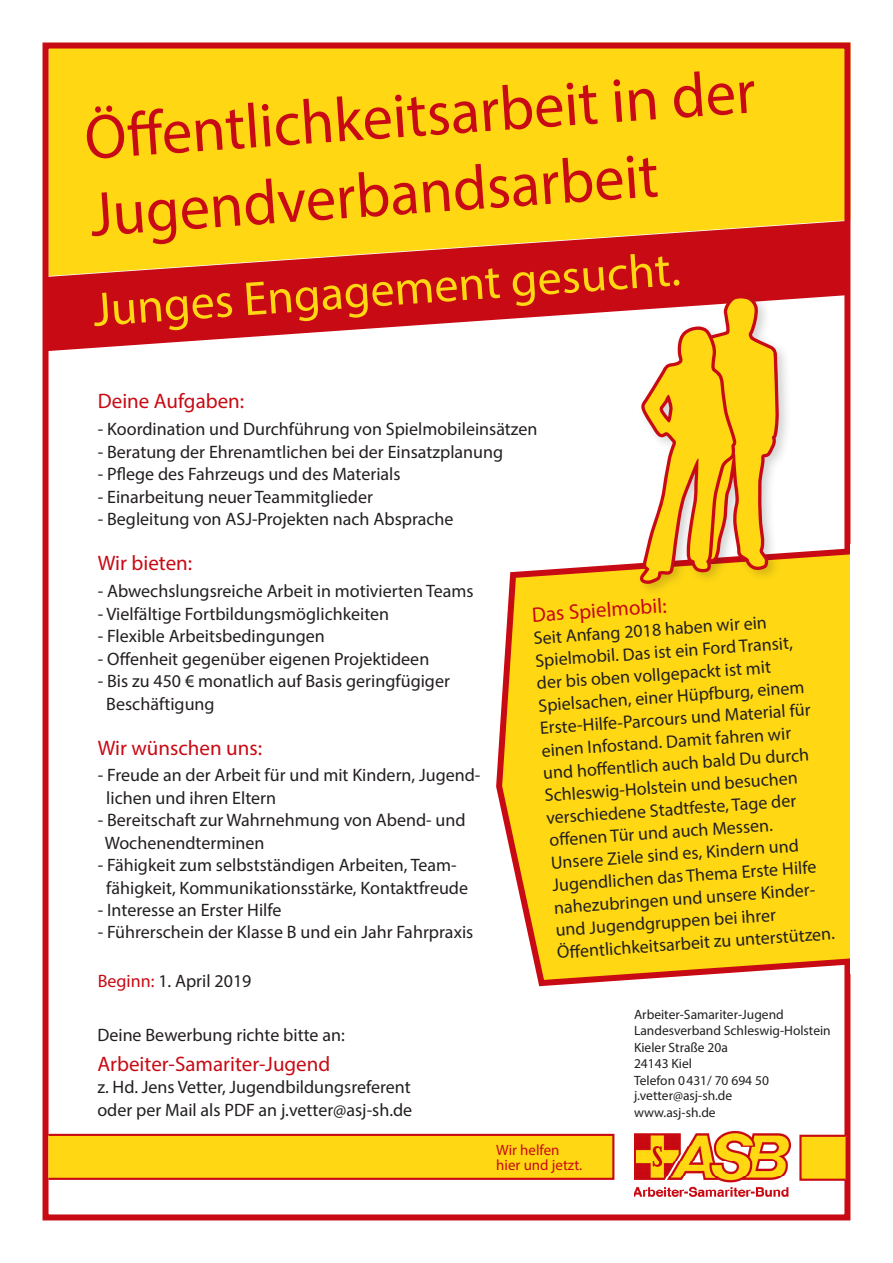
<style>
.page{position:relative;width:893px;height:1263px;background:#fff}
.page>*{position:absolute;margin:0;border:0;box-sizing:border-box;transform-origin:0 0}
.t1{font:63px/76.9px "Myriad Pro";color:#c80a14;scale:.96 1}
.t2{font:48px "Myriad Pro";color:#ffd813}
.t3{font:21px "Myriad Pro";color:#c80a14}
.t4{font:18px/22.5px "Myriad Pro";color:#231f20}
.t5{font:15px "Myriad Pro";color:#c80a14}
.t6{font:13.5px "Myriad Pro";color:#231f20}
.s1{color:#c80a14}
</style>
<div class="page">
<div style="left:48px;top:42px;width:802px;height:179px;background:#ffd813"></div>
<svg style="left:50px;top:221px;width:793px;height:130px;fill:#c80a14"></svg>
<div style="left:43px;top:43px;width:807px;height:1177px;border:6px solid #c80a14"></div>
<svg style="left:496px;top:544px;width:355px;height:445px;background:#fcd328"></svg>
<div style="left:850px;top:544px;width:43px;height:430px;background:#fff"></div>
<div style="left:799px;top:1135px;width:48px;height:46px;background:#ffd813;border:2px solid #c80a14"></div>
<div style="left:47px;top:1134px;width:567px;height:46px;background:#ffd813;border:2px solid #c80a14"></div>
<img style="left:634px;top:1131px;width:156px;height:66px">
<div style="left:635px;top:290px;width:157px;height:307px;background:#231f20;opacity:.2"></div>
<svg style="left:639px;top:295px;width:140px;height:289px"></svg>
<p class="t1" style="left:82px;top:99px;width:702px;rotate:-4deg">Öff entlichkeitsarbeit in der<br>Jugendverbandsarbeit</p>
<p class="t2" style="left:91px;top:280px;width:590px;rotate:-4deg">Junges Engagement gesucht.</p>
<p class="t3" style="left:98px;top:388px;width:148px">Deine Aufgaben:</p>
<p class="t4" style="left:98px;top:418px;width:441px">- Koordination und Durchführung von Spielmobileinsätzen</p>
<p class="t4" style="left:98px;top:440px;width:407px">- Beratung der Ehrenamtlichen bei der Einsatzplanung</p>
<p class="t4" style="left:98px;top:463px;width:304px">- Pflege des Fahrzeugs und des Materials</p>
<p class="t4" style="left:98px;top:485px;width:277px">- Einarbeitung neuer Teammitglieder</p>
<p class="t4" style="left:98px;top:508px;width:357px">- Begleitung von ASJ-Projekten nach Absprache</p>
<p class="t3" style="left:98px;top:550px;width:96px">Wir bieten:</p>
<p class="t4" style="left:98px;top:579px;width:377px">- Abwechslungsreiche Arbeit in motivierten Teams</p>
<p class="t4" style="left:98px;top:602px;width:293px">- Vielfältige Fortbildungsmöglichkeiten</p>
<p class="t4" style="left:98px;top:624px;width:229px">- Flexible Arbeitsbedingungen</p>
<p class="t4" style="left:98px;top:647px;width:333px">- Offenheit gegenüber eigenen Projektideen</p>
<p class="t4" style="left:98px;top:669px;width:354px">- Bis zu 450 € monatlich auf Basis geringfügiger</p>
<p class="t4" style="left:106px;top:692px;width:110px">Beschäftigung</p>
<p class="t3" style="left:98px;top:734px;width:166px">Wir wünschen uns:</p>
<p class="t4" style="left:98px;top:764px;width:384px">- Freude an der Arbeit für und mit Kindern, Jugend-</p>
<p class="t4" style="left:106px;top:786px;width:171px">lichen und ihren Eltern</p>
<p class="t4" style="left:98px;top:809px;width:369px">- Bereitschaft zur Wahrnehmung von Abend- und</p>
<p class="t4" style="left:105px;top:831px;width:161px">Wochenendterminen</p>
<p class="t4" style="left:98px;top:854px;width:360px">- Fähigkeit zum selbstständigen Arbeiten, Team-</p>
<p class="t4" style="left:106px;top:876px;width:363px">fähigkeit, Kommunikationsstärke, Kontaktfreude</p>
<p class="t4" style="left:98px;top:899px;width:185px">- Interesse an Erster Hilfe</p>
<p class="t4" style="left:98px;top:920px;width:377px">- Führerschein der Klasse B und ein Jahr Fahrpraxis</p>
<p class="t4" style="left:98px;top:969px;width:155px"><span class="s1">Beginn:</span> 1. April 2019</p>
<p class="t3" style="left:531px;top:602px;width:136px;rotate:-4deg">Das Spielmobil:</p>
<p class="t4" style="left:533px;top:627px;width:235px;rotate:-4deg">Seit Anfang 2018 haben wir ein</p>
<p class="t4" style="left:534px;top:649px;width:259px;rotate:-4deg">Spielmobil. Das ist ein Ford Transit,</p>
<p class="t4" style="left:536px;top:672px;width:236px;rotate:-4deg">der bis oben vollgepackt ist mit</p>
<p class="t4" style="left:538px;top:694px;width:273px;rotate:-4deg">Spielsachen, einer Hüpfburg, einem<br>Erste-Hilfe-Parcours und Material für einen Infostand. Damit fahren wir</p>
<p class="t4" style="left:542px;top:761px;width:268px;rotate:-4deg">und hoff entlich auch bald Du durch<br>Schleswig-Holstein und besuchen</p>
<p class="t4" style="left:545px;top:806px;width:252px;rotate:-4deg">verschiedene Stadtfeste, Tage der</p>
<p class="t4" style="left:549px;top:829px;width:225px;rotate:-4deg">off enen Tür und auch Messen.</p>
<p class="t4" style="left:550px;top:851px;width:267px;rotate:-4deg">Unsere Ziele sind es, Kindern und<br>Jugendlichen das Thema Erste Hilfe nahezubringen und unsere Kinder&shy;und Jugendgruppen bei ihrer</p>
<p class="t4" style="left:556px;top:941px;width:280px;rotate:-4deg">Öff entlichkeitsarbeit zu unterstützen.</p>
<p class="t4" style="left:97px;top:1024px;width:249px">Deine Bewerbung richte bitte an:</p>
<p class="t3" style="left:97px;top:1051px;width:234px">Arbeiter-Samariter-Jugend</p>
<p class="t4" style="left:97px;top:1076px;width:315px">z. Hd. Jens Vetter, Jugendbildungsreferent</p>
<p class="t4" style="left:97px;top:1098px;width:316px">oder per Mail als PDF an j.vetter@asj-sh.de</p>
<p class="t5" style="left:496px;top:1141px;width:65px">Wir helfen</p>
<p class="t5" style="left:496px;top:1155px;width:88px">hier und jetzt.</p>
<p class="t6" style="left:634px;top:1006px;width:151px">Arbeiter-Samariter-Jugend</p>
<p class="t6" style="left:634px;top:1022px;width:198px">Landesverband Schleswig-Holstein</p>
<p class="t6" style="left:634px;top:1039px;width:95px">Kieler Straße 20a</p>
<p class="t6" style="left:634px;top:1055px;width:60px">24143 Kiel</p>
<p class="t6" style="left:634px;top:1072px;width:136px">Telefon 0 431/ 70 694 50</p>
<p class="t6" style="left:634px;top:1087px;width:100px">j.vetter@asj-sh.de</p>
<p class="t6" style="left:634px;top:1104px;width:83px">www.asj-sh.de</p>
</div>
